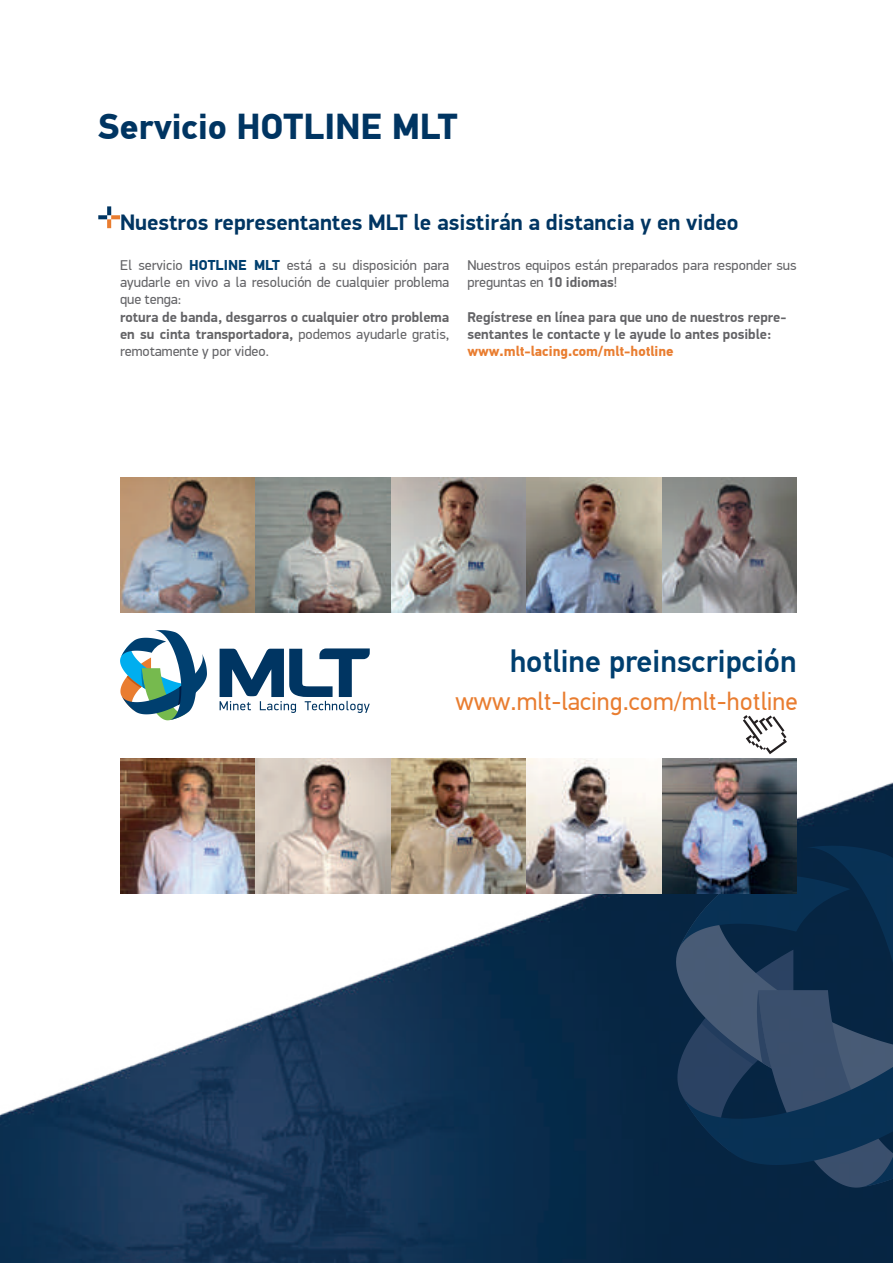
<style>
.page{position:relative;width:893px;height:1263px;background:#fff}
.page>*{position:absolute;margin:0;border:0;box-sizing:border-box;transform-origin:0 0}
.t1{font:700 36px "PF Din Text Pro";color:#003562}
.t2{font:500 31.5px "PF Din Text Pro";color:#003f6f}
.t3{font:25.5px "PF Din Text Pro";color:#e97d30}
.t4{font:700 22.5px "PF Din Display Pro";color:#003562}
.t5{font:700 14.25px/17.1px "PF Din Display Pro";color:#636366;text-align:justify}
.t6{font:14.25px/17.1px "PF Din Display Pro";color:#636366;text-align:justify}
.t7{font:700 14.25px "PF Din Text Pro";color:#e97d30}
.s1{font-family:"PF Din Text Pro";font-weight:700;color:#003f6f}
.s2{font-weight:400}
.s3{font-weight:700}
</style>
<div class="page">
<img style="left:0;top:782px;width:893px;height:481px">
<svg style="left:677px;top:846px;width:216px;height:341px;background:#1a3756"></svg>
<svg style="left:120px;top:630px;width:87px;height:90px"></svg>
<svg style="left:220px;top:648px;width:150px;height:65px"></svg>
<img style="left:120px;top:477px;width:677px;height:136px">
<img style="left:120px;top:758px;width:677px;height:136px">
<svg style="left:743px;top:715px;width:44px;height:39px"></svg>
<svg style="left:98px;top:206px;width:22px;height:22px"></svg>
<h1 class="t1" style="left:98px;top:104px;width:361px">Servicio HOTLINE MLT</h1>
<h3 class="t4" style="left:120px;top:208px;width:620px">Nuestros representantes MLT le asistirán a distancia y en video</h3>
<p class="t6" style="left:120px;top:257px;width:331px">El servicio <span class="s1">HOTLINE MLT</span> está a su disposición para ayudarle en vivo a la resolución de cualquier problema que tenga:</p>
<p class="t5" style="left:120px;top:309px;width:331px">rotura de banda, desgarros o cualquier otro problema en su cinta transportadora, <span class="s2">podemos ayudarle gratis, remotamente y por video.</span></p>
<p class="t6" style="left:467px;top:257px;width:331px">Nuestros equipos están preparados para responder sus preguntas en <span class="s3">10 idiomas</span>!</p>
<p class="t5" style="left:467px;top:308px;width:321px">Regístrese en línea para que uno de nuestros repre&shy;sentantes le contacte y le ayude lo antes posible:</p>
<p class="t7" style="left:467px;top:342px;width:208px">www.mlt-lacing.com/mlt-hotline</p>
<h2 class="t2" style="left:509px;top:642px;width:289px">hotline preinscripción</h2>
<h3 class="t3" style="left:455px;top:686px;width:344px">www.mlt-lacing.com/mlt-hotline</h3>
</div>
